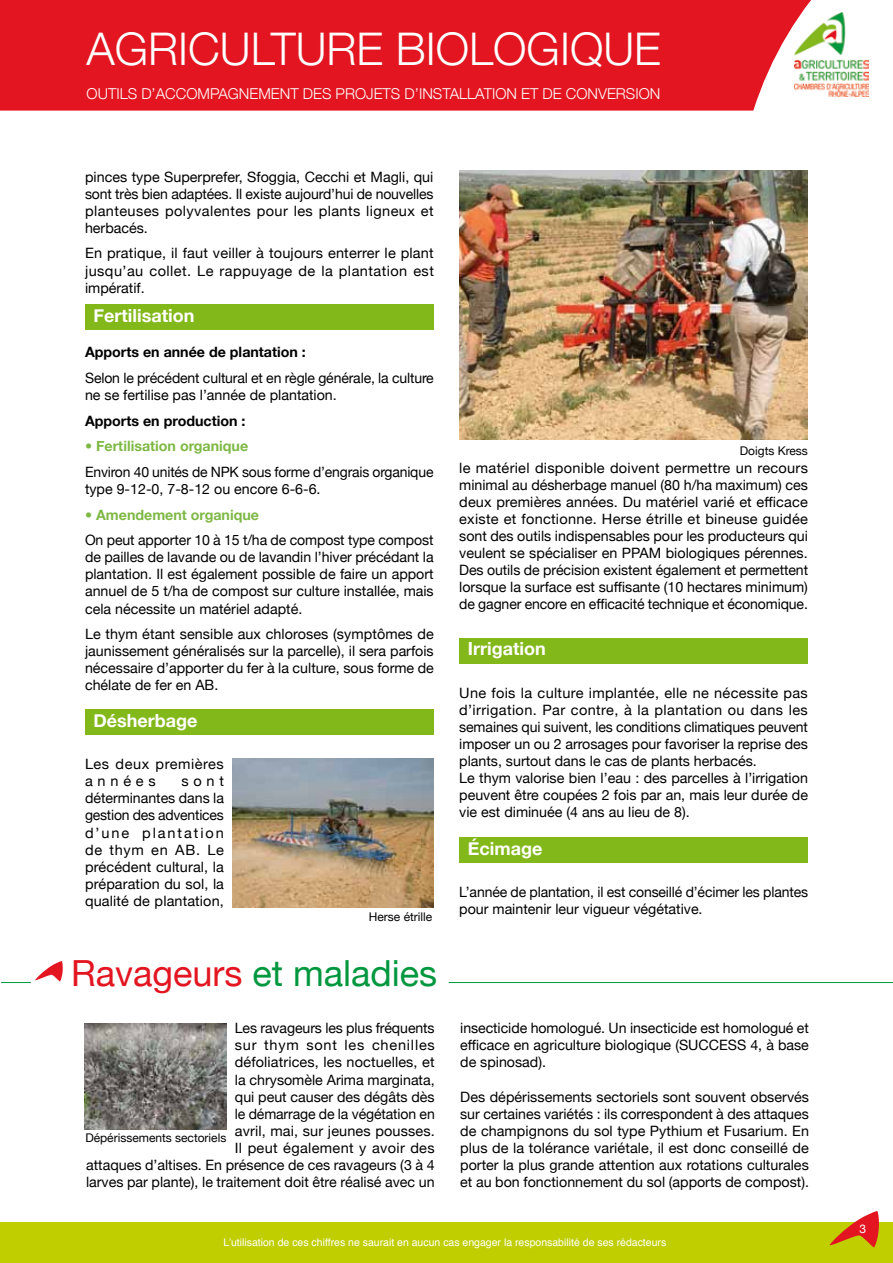
<style>
.page{position:relative;width:893px;height:1263px;background:#fff}
.page>*{position:absolute;margin:0;border:0;box-sizing:border-box;transform-origin:0 0}
.t1{font:300 45px "Helvetica Neue";color:#fff}
.t2{font:36px "Helvetica Neue";color:#00973e}
.t3{font:700 18px "Helvetica Neue";color:#fff}
.t4{font:300 15px "Helvetica Neue";color:#fff}
.t5{font:14.25px/17.1px "Helvetica Neue";color:#000;text-align:justify}
.t6{font:700 14.25px "Helvetica Neue";color:#000}
.t7{font:700 14.25px "Helvetica Neue";color:#7eb845}
.t8{font:14.25px/17.1px "Helvetica Neue";letter-spacing:.035em;color:#000}
.t9{font:12px "Helvetica Neue";color:#000}
.t10{font:12px "Helvetica Neue";color:#fff}
.t11{font:10.5px "Helvetica";color:#fff}
.s1{color:#e31520}
</style>
<div class="page">
<img style="left:839px;top:13px;width:29px;height:83px">
<svg style="left:0;top:0;width:839px;height:111px;fill:#e31520"></svg>
<div style="left:0;top:1222px;width:893px;height:41px;background:#c0ce00"></div>
<div style="left:85px;top:304px;width:349px;height:25px;background:#83b81a"></div>
<div style="left:85px;top:709px;width:349px;height:26px;background:#83b81a"></div>
<div style="left:459px;top:638px;width:349px;height:25px;background:#83b81a"></div>
<div style="left:459px;top:837px;width:349px;height:26px;background:#83b81a"></div>
<svg style="left:830px;top:1211px;width:49px;height:36px"></svg>
<svg style="left:35px;top:961px;width:28px;height:20px"></svg>
<hr style="left:449px;top:982px;width:444px;height:1px;background:#00973e">
<hr style="left:1px;top:982px;width:30px;height:1px;background:#00973e">
<img style="left:85px;top:1024px;width:141px;height:106px">
<img style="left:459px;top:170px;width:349px;height:269px">
<img style="left:232px;top:758px;width:202px;height:150px">
<h1 class="t1" style="left:86px;top:13px;width:576px">AGRICULTURE BIOLOGIQUE</h1>
<p class="t4" style="left:87px;top:82px;width:575px">OUTILS D’ACCOMPAGNEMENT DES PROJETS D’INSTALLATION ET DE CONVERSION</p>
<p class="t5" style="left:85px;top:167px;width:350px">pinces type Superprefer, Sfoggia, Cecchi et Magli, qui sont très bien adaptées. Il existe aujourd’hui de nouvelles planteuses polyvalentes pour les plants ligneux et herbacés.</p>
<p class="t5" style="left:85px;top:244px;width:350px">En pratique, il faut veiller à toujours enterrer le plant jusqu’au collet. Le rappuyage de la plantation est impératif.</p>
<p class="t3" style="left:94px;top:299px;width:102px">Fertilisation</p>
<p class="t6" style="left:85px;top:339px;width:222px">Apports en année de plantation :</p>
<p class="t5" style="left:85px;top:368px;width:350px">Selon le précédent cultural et en règle générale, la culture ne se fertilise pas l’année de plantation.</p>
<p class="t6" style="left:85px;top:408px;width:162px">Apports en production :</p>
<p class="t7" style="left:85px;top:433px;width:165px">• Fertilisation organique</p>
<p class="t5" style="left:85px;top:462px;width:350px">Environ 40 unités de NPK sous forme d’engrais organique type 9-12-0, 7-8-12 ou encore 6-6-6.</p>
<p class="t7" style="left:85px;top:501px;width:176px">• Amendement organique</p>
<p class="t5" style="left:85px;top:530px;width:350px">On peut apporter 10 à 15 t/ha de compost type compost de pailles de lavande ou de lavandin l’hiver précédant la plantation. Il est également possible de faire un apport annuel de 5 t/ha de compost sur culture installée, mais cela nécessite un matériel adapté.</p>
<p class="t5" style="left:85px;top:624px;width:350px">Le thym étant sensible aux chloroses (symptômes de jaunissement généralisés sur la parcelle), il sera parfois nécessaire d’apporter du fer à la culture, sous forme de chélate de fer en AB.</p>
<p class="t3" style="left:94px;top:704px;width:106px">Désherbage</p>
<p class="t8" style="left:85px;top:754px;width:140px">Les deux premières années</p>
<p class="t5" style="left:85px;top:772px;width:141px;text-indent:96px">sont déterminantes dans la gestion des adventices d’une plantation de thym en AB. Le précédent cultural, la préparation du sol, la qualité de plantation,</p>
<p class="t9" style="left:369px;top:906px;width:65px">Herse étrille</p>
<h2 class="t2" style="left:71px;top:942px;width:368px"><span class="s1">Ravageurs</span> et maladies</h2>
<p class="t9" style="left:740px;top:440px;width:70px">Doigts Kress</p>
<p class="t5" style="left:459px;top:458px;width:350px">le matériel disponible doivent permettre un recours minimal au désherbage manuel (80 h/ha maximum) ces deux premières années. Du matériel varié et efficace existe et fonctionne. Herse étrille et bineuse guidée sont des outils indispensables pour les producteurs qui veulent se spécialiser en PPAM biologiques pérennes.<br>Des outils de précision existent également et permettent lorsque la surface est suffisante (10 hectares minimum) de gagner encore en efficacité technique et économique.</p>
<p class="t3" style="left:468px;top:633px;width:79px">Irrigation</p>
<p class="t5" style="left:459px;top:683px;width:350px;text-align:left">Une fois la culture implantée, elle ne nécessite pas d’irrigation. Par contre, à la plantation ou dans les semaines qui suivent, les conditions climatiques peuvent imposer un ou 2 arrosages pour favoriser la reprise des plants, surtout dans le cas de plants herbacés.<br>Le thym valorise bien l’eau : des parcelles à l’irrigation peuvent être coupées 2 fois par an, mais leur durée de vie est diminuée (4 ans au lieu de 8).</p>
<p class="t3" style="left:468px;top:832px;width:76px">Écimage</p>
<p class="t5" style="left:459px;top:882px;width:350px">L’année de plantation, il est conseillé d’écimer les plantes pour maintenir leur vigueur végétative.</p>
<p class="t5" style="left:86px;top:1018px;width:350px;text-align:right">Les ravageurs les plus fréquents<br>sur thym sont les chenilles<br>défoliatrices, les noctuelles, et<br>la chrysomèle Arima marginata,<br>qui peut causer des dégâts dès<br>le démarrage de la végétation en<br>avril, mai, sur jeunes pousses.<br>Il peut également y avoir des<br>attaques d’altises. En présence de ces ravageurs (3 à 4 larves par plante), le traitement doit être réalisé avec un</p>
<p class="t5" style="left:460px;top:1018px;width:350px">insecticide homologué. Un insecticide est homologué et efficace en agriculture biologique (SUCCESS 4, à base de spinosad).</p>
<p class="t5" style="left:460px;top:1087px;width:350px">Des dépérissements sectoriels sont souvent observés sur certaines variétés : ils correspondent à des attaques de champignons du sol type Pythium et Fusarium. En plus de la tolérance variétale, il est donc conseillé de porter la plus grande attention aux rotations culturales et au bon fonctionnement du sol (apports de compost).</p>
<p class="t9" style="left:85px;top:1128px;width:142px">Dépérissements sectoriels</p>
<p class="t11" style="left:223px;top:1234px;width:444px">L’utilisation de ces chiffres ne saurait en aucun cas engager la responsabilité de ses rédacteurs</p>
<p class="t10" style="left:859px;top:1218px;width:8px">3</p>
</div>
